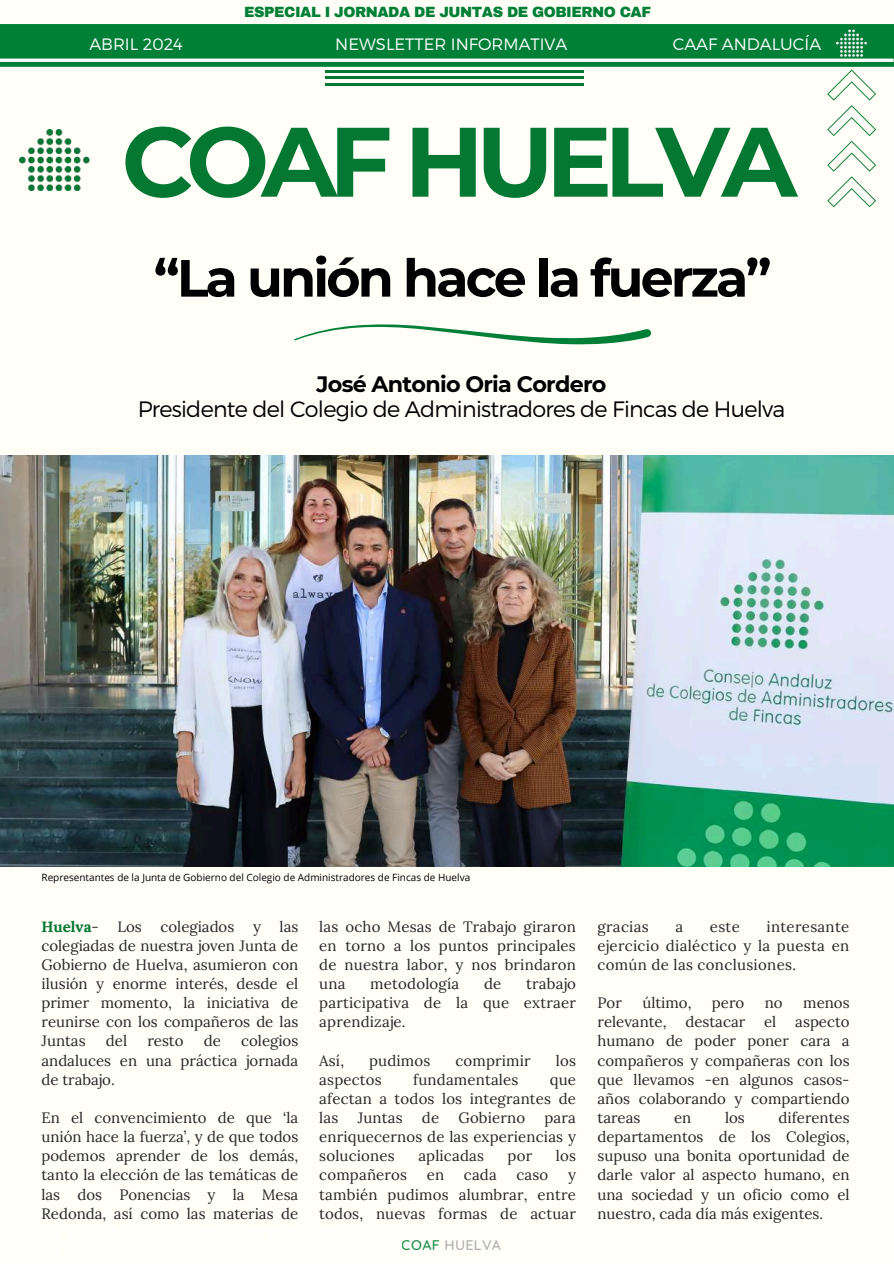
<style>
.page{position:relative;width:894px;height:1264px;background:#fff}
.page>*{position:absolute;margin:0;border:0;box-sizing:border-box;transform-origin:0 0}
.t1{font:700 98.4px "Montserrat";letter-spacing:-.08em;color:#047832}
.t2{font:700 52.2px "Montserrat";letter-spacing:-.055em;color:#000}
.t3{font:300 22.2px "Montserrat";letter-spacing:-.035em;color:#000}
.t4{font:700 22.2px "Montserrat";letter-spacing:-.035em;color:#000}
.t5{font:300 16.5px "Montserrat";color:#fff}
.t6{font:15px/19.2px "Lora";letter-spacing:.01em;color:#272525;text-align:justify}
.t7{font:900 14.55px "Archivo";letter-spacing:-.035em;color:#008037}
.t8{font:500 14.25px "Quicksand";letter-spacing:.02em;color:#a6a6a6}
.t9{font:10.05px "Open Sans";color:#000}
.s1{font-weight:700;color:#047832}
.s2{color:rgb(255 255 255/.51)}
</style>
<div class="page">
<div style="left:0;top:0;width:893px;height:1263px;background:#fffef7"></div>
<img style="left:19px;top:130px;width:70px;height:61px">
<img style="left:0;top:455px;width:893px;height:412px">
<svg style="left:294px;top:324px;width:356px;height:20px"></svg>
<div style="left:0;top:24px;width:893px;height:43px;background:#008037"></div>
<hr style="left:0;top:59px;width:893px;height:3px;background:#fff">
<img style="left:836px;top:29px;width:32px;height:28px">
<svg style="left:827px;top:70px;width:48px;height:137px"></svg>
<hr style="left:325px;top:70px;width:258px;height:2px;background:#047832">
<hr style="left:325px;top:76px;width:258px;height:3px;background:#047832">
<hr style="left:325px;top:83px;width:258px;height:2px;background:#047832">
<p class="t5" style="left:89px;top:33px;width:95px">ABRIL 2024</p>
<p class="t7" style="left:244px;top:4px;width:408px">ESPECIAL I JORNADA DE JUNTAS DE GOBIERNO CAF</p>
<p class="t5" style="left:335px;top:33px;width:233px">NEWSLETTER INFORMATIVA</p>
<p class="t5" style="left:672px;top:34px;width:150px">CAAF ANDALUCÍA</p>
<h1 class="t1" style="left:122px;top:101px;width:676px">COAF HUELVA</h1>
<h2 class="t2" style="left:154px;top:246px;width:619px">“La unión hace la fuerza”</h2>
<h3 class="t4" style="left:316px;top:371px;width:291px">José Antonio Oria Cordero</h3>
<h3 class="t3" style="left:138px;top:395px;width:649px">Presidente del Colegio de Administradores de Fincas de Huelva</h3>
<p class="t9" style="left:41px;top:870px;width:430px">Representantes de la Junta de Gobierno del Colegio de Administradores de Fincas de Huelva</p>
<p class="t6" style="left:41px;top:916px;width:258px"><span class="s1">Huelva</span>- Los colegiados y las colegiadas de nuestra joven Junta de Gobierno de Huelva, asumieron con ilusión y enorme interés, desde el primer momento, la iniciativa de reunirse con los compañeros de las Juntas</p>
<p class="t6" style="left:41px;top:1031px;width:258px;text-indent:200px">colegios andaluces en una práctica jornada de trabajo.</p>
<p class="t6" style="left:41px;top:1107px;width:258px">En el convencimiento de que ‘la unión hace la fuerza’, y de que todos podemos aprender de los demás, tanto la elección de las temáticas de las dos Ponencias y la Mesa Redonda, así como las materias de</p>
<p class="t6" style="left:106px;top:1031px;width:23px">del</p>
<p class="t6" style="left:147px;top:1031px;width:38px">resto</p>
<p class="t6" style="left:204px;top:1031px;width:19px">de</p>
<p class="t6" style="left:319px;top:916px;width:258px">las ocho Mesas de Trabajo giraron en torno a los puntos principales de nuestra labor, y nos brindaron una</p>
<p class="t6" style="left:370px;top:973px;width:90px">metodología</p>
<p class="t6" style="left:484px;top:973px;width:19px">de</p>
<p class="t6" style="left:319px;top:973px;width:258px;text-indent:207px">trabajo participativa de la que extraer aprendizaje.</p>
<p class="t6" style="left:319px;top:1050px;width:26px">Así,</p>
<p class="t6" style="left:369px;top:1050px;width:63px">pudimos</p>
<p class="t6" style="left:455px;top:1050px;width:77px">comprimir</p>
<p class="t6" style="left:555px;top:1050px;width:22px">los</p>
<p class="t6" style="left:319px;top:1069px;width:64px">aspectos</p>
<p class="t6" style="left:413px;top:1069px;width:107px">fundamentales</p>
<p class="t6" style="left:319px;top:1069px;width:258px;text-indent:230px">que afectan a todos los integrantes de las</p>
<p class="t6" style="left:357px;top:1107px;width:46px">Juntas</p>
<p class="t6" style="left:422px;top:1107px;width:19px">de</p>
<p class="t6" style="left:458px;top:1107px;width:68px">Gobierno</p>
<p class="t6" style="left:319px;top:1107px;width:258px;text-indent:225px">para enriquecernos de las experiencias y soluciones</p>
<p class="t6" style="left:418px;top:1146px;width:67px">aplicadas</p>
<p class="t6" style="left:507px;top:1146px;width:26px">por</p>
<p class="t6" style="left:555px;top:1146px;width:22px">los</p>
<p class="t6" style="left:319px;top:1165px;width:89px">compañeros</p>
<p class="t6" style="left:426px;top:1165px;width:19px">en</p>
<p class="t6" style="left:463px;top:1165px;width:34px">cada</p>
<p class="t6" style="left:516px;top:1165px;width:33px">caso</p>
<p class="t6" style="left:319px;top:1165px;width:258px;text-indent:249px">y también pudimos alumbrar, entre todos, nuevas formas de actuar</p>
<p class="t8" style="left:402px;top:1235px;width:100px"><span class="s2">COAF</span> HUELVA</p>
<p class="t6" style="left:597px;top:916px;width:53px">gracias</p>
<p class="t6" style="left:675px;top:916px;width:9px">a</p>
<p class="t6" style="left:709px;top:916px;width:31px">este</p>
<p class="t6" style="left:597px;top:916px;width:253px;text-indent:169px">interesante ejercicio dialéctico y la puesta en común de las conclusiones.</p>
<p class="t6" style="left:597px;top:993px;width:26px">Por</p>
<p class="t6" style="left:642px;top:993px;width:51px">último,</p>
<p class="t6" style="left:711px;top:993px;width:34px">pero</p>
<p class="t6" style="left:764px;top:993px;width:19px">no</p>
<p class="t6" style="left:803px;top:993px;width:48px">menos</p>
<p class="t6" style="left:597px;top:1012px;width:70px">relevante,</p>
<p class="t6" style="left:685px;top:1012px;width:61px">destacar</p>
<p class="t6" style="left:764px;top:1012px;width:14px">el</p>
<p class="t6" style="left:597px;top:1012px;width:253px;text-indent:198px">aspecto humano de poder poner cara a compañeros y compañeras con los que llevamos -en algunos casos&shy;años colaborando y compartiendo tareas</p>
<p class="t6" style="left:597px;top:1107px;width:253px;text-indent:181px">diferentes departamentos de los Colegios, supuso una bonita oportunidad de darle valor al aspecto humano, en una sociedad y un oficio como el nuestro, cada día más exigentes.</p>
<p class="t6" style="left:674px;top:1107px;width:19px">en</p>
<p class="t6" style="left:724px;top:1107px;width:21px">los</p>
</div>
